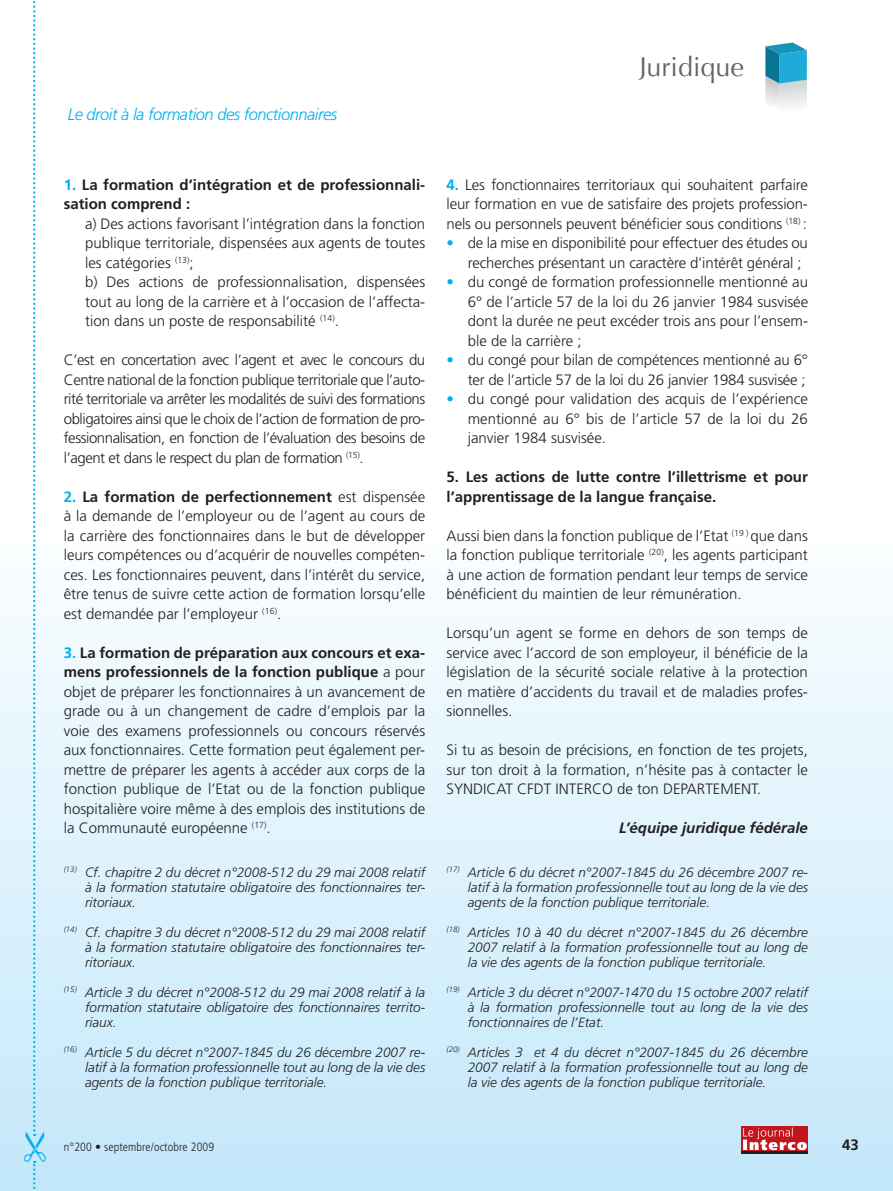
<style>
.page{position:relative;width:893px;height:1191px;background:#fff}
.page>*{position:absolute;margin:0;border:0;box-sizing:border-box;transform-origin:0 0}
.t1{font:27px "Optima";color:#636466}
.t2{font:italic 300 16.5px "Frutiger";letter-spacing:-.03em;color:#00b0ed}
.t3{font:300 15px/19.5px "Frutiger";color:#231f20;text-align:justify}
.t4{font:700 15px/19.5px "Frutiger";color:#231f20}
.t5{font:italic 700 15px "Frutiger";color:#231f20}
.t6{font:italic 300 13.5px/15px "Frutiger";color:#231f20;text-align:justify}
.t7{font:300 condensed 12px "Frutiger";letter-spacing:.01em;color:#231f20}
.s1{color:#00b0ed}
.s2{font-weight:700;color:#00b0ed}
.s3{font-weight:700}
</style>
<div class="page">
<div style="left:0;top:0;width:893px;height:1191px;background:linear-gradient(to bottom,#fff,#cdebfb)"></div>
<svg style="left:765px;top:43px;width:42px;height:70px"></svg>
<div style="left:741px;top:1126px;width:67px;height:25px;background:#c4151c"></div>
<hr style="left:741px;top:1151px;width:67px;height:2px;background:#231f20">
<svg style="left:743px;top:1127px;width:64px;height:23px"></svg>
<svg style="left:24px;top:0;width:22px;height:1191px"></svg>
<p class="t2" style="left:68px;top:108px;width:271px">Le droit à la formation des fonctionnaires</p>
<h1 class="t1" style="left:640px;top:51px;width:106px">Juridique</h1>
<p class="t4" style="left:64px;top:176px;width:363px"><span class="s1">1.</span> La formation d’intégration et de professionnali&shy;sation comprend :</p>
<p class="t3" style="left:85px;top:215px;width:342px;text-align:left">a) Des actions favorisant l’intégration dans la fonction publique territoriale, dispensées aux agents de toutes les catégories <sup>(13)</sup>;<br>b) Des actions de professionnalisation, dispensées tout au long de la carrière et à l’occasion de l’affecta&shy;tion dans un poste de responsabilité <sup>(14)</sup>.</p>
<p class="t3" style="left:64px;top:351px;width:363px">C’est en concertation avec l’agent et avec le concours du Centre national de la fonction publique territoriale que l’auto&shy;rité territoriale va arrêter les modalités de suivi des formations obligatoires ainsi que le choix de l’action de formation de pro&shy;fessionnalisation, en fonction de l’évaluation des besoins de l’agent et dans le respect du plan de formation <sup>(15)</sup>.</p>
<p class="t3" style="left:64px;top:488px;width:363px"><span class="s2">2.</span> <span class="s3">La formation de perfectionnement</span> est dispensée à la demande de l’employeur ou de l’agent au cours de la carrière des fonctionnaires dans le but de développer leurs compétences ou d’acquérir de nouvelles compéten&shy;ces. Les fonctionnaires peuvent, dans l’intérêt du service, être tenus de suivre cette action de formation lorsqu’elle est demandée par l’employeur <sup>(16)</sup>.</p>
<p class="t3" style="left:64px;top:644px;width:363px"><span class="s2">3.</span> <span class="s3">La formation de préparation aux concours et exa&shy;mens professionnels de la fonction publique</span> a pour objet de préparer les fonctionnaires à un avancement de grade ou à un changement de cadre d’emplois par la voie des examens professionnels ou concours réservés aux fonctionnaires. Cette formation peut également per&shy;mettre de préparer les agents à accéder aux corps de la fonction publique de l’Etat ou de la fonction publique hospitalière voire même à des emplois des institutions de la Communauté européenne <sup>(17)</sup>.</p>
<p class="t6" style="left:85px;top:865px;width:342px;text-indent:-21px"><sup>(13)</sup> Cf. chapitre 2 du décret n°2008-512 du 29 mai 2008 relatif à la formation statutaire obligatoire des fonctionnaires ter&shy;ritoriaux.</p>
<p class="t6" style="left:85px;top:925px;width:342px;text-indent:-21px"><sup>(14)</sup> Cf. chapitre 3 du décret n°2008-512 du 29 mai 2008 relatif à la formation statutaire obligatoire des fonctionnaires ter&shy;ritoriaux.</p>
<p class="t6" style="left:85px;top:985px;width:342px;text-indent:-21px"><sup>(15)</sup> Article 3 du décret n°2008-512 du 29 mai 2008 relatif à la formation statutaire obligatoire des fonctionnaires territo&shy;riaux.</p>
<p class="t6" style="left:85px;top:1045px;width:342px;text-indent:-21px"><sup>(16)</sup> Article 5 du décret n°2007-1845 du 26 décembre 2007 re&shy;latif à la formation professionnelle tout au long de la vie des agents de la fonction publique territoriale.</p>
<p class="t3" style="left:446px;top:176px;width:363px"><span class="s2">4.</span> Les fonctionnaires territoriaux qui souhaitent parfaire leur formation en vue de satisfaire des projets profession&shy;nels ou personnels peuvent bénéficier sous conditions <sup>(18)</sup> :</p>
<p class="t3" style="left:468px;top:234px;width:342px;text-indent:-21px"><span class="s1">•</span> de la mise en disponibilité pour effectuer des études ou recherches présentant un caractère d’intérêt général ;</p>
<p class="t3" style="left:468px;top:273px;width:342px;text-indent:-21px"><span class="s1">•</span> du congé de formation professionnelle mentionné au 6° de l’article 57 de la loi du 26 janvier 1984 susvisée dont la durée ne peut excéder trois ans pour l’ensem&shy;ble de la carrière ;</p>
<p class="t3" style="left:446px;top:351px;width:363px;text-align:right"><span class="s1">•</span> du congé pour bilan de compétences mentionné au 6° ter de l’article 57 de la loi du 26 janvier 1984 susvisée ;</p>
<p class="t3" style="left:468px;top:390px;width:342px;text-indent:-21px"><span class="s1">•</span> du congé pour validation des acquis de l’expérience mentionné au 6° bis de l’article 57 de la loi du 26 janvier 1984 susvisée.</p>
<p class="t4" style="left:446px;top:468px;width:363px">5. Les actions de lutte contre l’illettrisme et pour l’apprentissage de la langue française.</p>
<p class="t3" style="left:446px;top:527px;width:363px">Aussi bien dans la fonction publique de l’Etat <sup>(19</sup> <sup>)</sup> que dans la fonction publique territoriale <sup>(20)</sup>, les agents participant à une action de formation pendant leur temps de service bénéficient du maintien de leur rémunération.</p>
<p class="t3" style="left:446px;top:624px;width:363px">Lorsqu’un agent se forme en dehors de son temps de service avec l’accord de son employeur, il bénéficie de la législation de la sécurité sociale relative à la protection en matière d’accidents du travail et de maladies profes&shy;sionnelles.</p>
<p class="t3" style="left:446px;top:741px;width:363px">Si tu as besoin de précisions, en fonction de tes projets, sur ton droit à la formation, n’hésite pas à contacter le SYNDICAT CFDT INTERCO de ton DEPARTEMENT.</p>
<p class="t5" style="left:619px;top:822px;width:190px">L’équipe juridique fédérale</p>
<p class="t6" style="left:468px;top:865px;width:342px;text-indent:-21px"><sup>(17)</sup> Article 6 du décret n°2007-1845 du 26 décembre 2007 re&shy;latif à la formation professionnelle tout au long de la vie des agents de la fonction publique territoriale.</p>
<p class="t6" style="left:468px;top:925px;width:342px;text-indent:-21px"><sup>(18)</sup> Articles 10 à 40 du décret n°2007-1845 du 26 décembre 2007 relatif à la formation professionnelle tout au long de la vie des agents de la fonction publique territoriale.</p>
<p class="t6" style="left:468px;top:985px;width:342px;text-indent:-21px"><sup>(19)</sup> Article 3 du décret n°2007-1470 du 15 octobre 2007 relatif à la formation professionnelle tout au long de la vie des fonctionnaires de l’Etat.</p>
<p class="t6" style="left:468px;top:1045px;width:342px;text-indent:-21px"><sup>(20)</sup> Articles 3 et 4 du décret n°2007-1845 du 26 décembre 2007 relatif à la formation professionnelle tout au long de la vie des agents de la fonction publique territoriale.</p>
<p class="t7" style="left:64px;top:1141px;width:152px">n°200 • septembre/octobre 2009</p>
<p class="t4" style="left:842px;top:1136px;width:18px">43</p>
</div>
